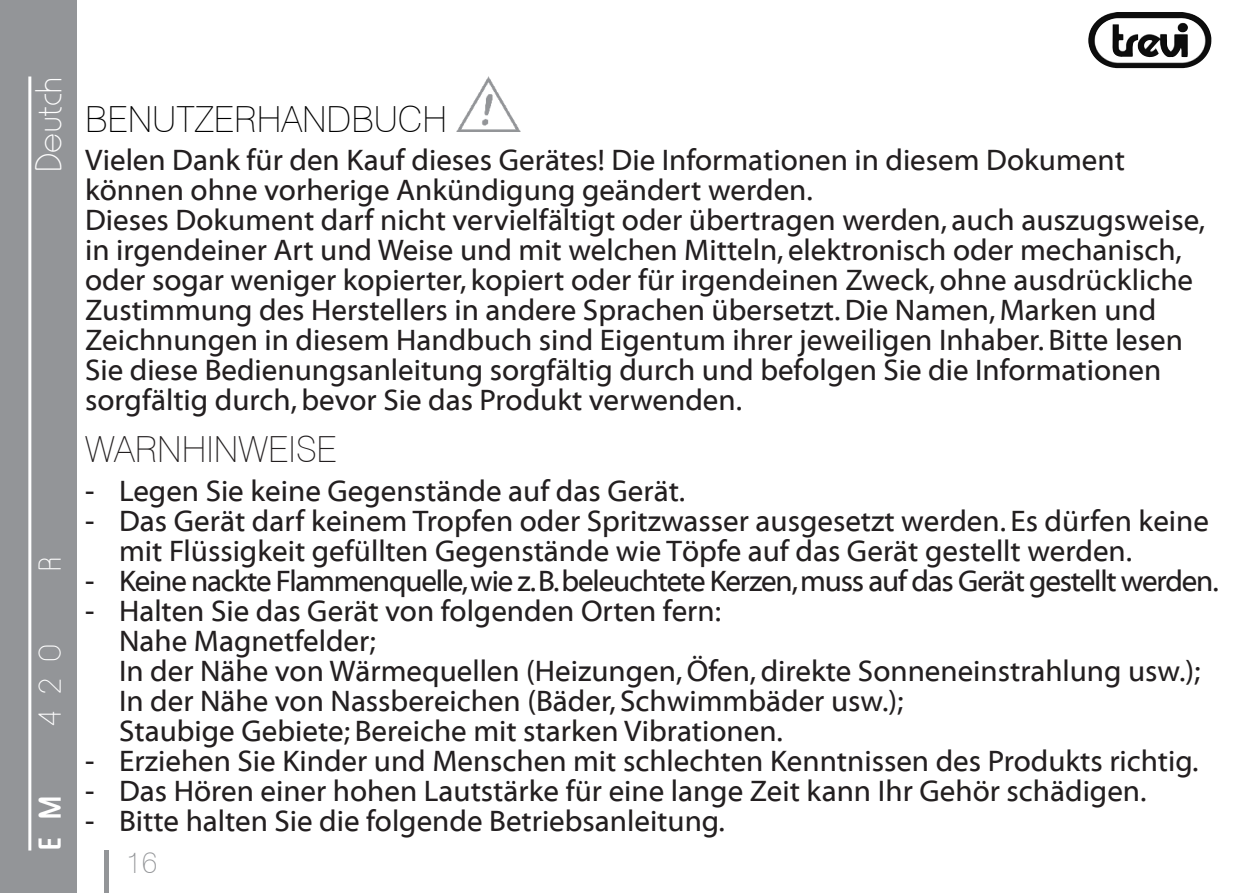
<style>
.page{position:relative;width:1259px;height:893px;background:#fff}
.page>*{position:absolute;margin:0;border:0;box-sizing:border-box;transform-origin:0 0}
.Sottotitolo_1{font:39px "Horatio D Ligh";color:#fff}
.Sottotitolo_2{font:100 36px "Swiss 721 BT";color:#000}
.Sottotitolo_2-2{font:100 36px "Swiss 721 BT";color:#231f20}
.t1{font:33px "Horatio D Ligh";color:#fff}
.t2{font:500 33px "Horatio D";color:#fff}
.Corpo_testo{font:30px/30px "Myriad Web";color:#231f20}
.Testo_rientrato{font:30px/30px "Myriad Web";color:#231f20}
.Testo_rientrato-2{font:30px "Myriad Web";letter-spacing:-.04em;color:#231f20}
.t3{font:100 30px "Swiss 721 BT";color:#939598}
</style>
<div class="page">
<div style="left:0;top:0;width:77px;height:893px;background:#939598"></div>
<hr style="left:28px;top:76px;width:3px;height:774px;background:#fff">
<img style="left:1088px;top:12px;width:28px;height:42px">
<hr style="left:105px;top:851px;width:4px;height:42px;background:#939598">
<img style="left:456px;top:77px;width:64px;height:55px">
<p class="Sottotitolo_1" style="left:27px;top:173px;width:98px;rotate:-90deg">Deutch</p>
<p class="t1" style="left:32px;top:572px;width:18px;rotate:-90deg">R</p>
<p class="t1" style="left:32px;top:725px;width:82px;rotate:-90deg">420</p>
<p class="t2" style="left:31px;top:851px;width:57px;rotate:-90deg">E M</p>
<p class="Sottotitolo_2" style="left:85px;top:97px;width:363px">BENUTZERHANDBUCH</p>
<p class="Corpo_testo" style="left:85px;top:146px;width:1041px">Vielen Dank für den Kauf dieses Gerätes! Die Informationen in diesem Dokument</p>
<p class="Corpo_testo" style="left:85px;top:176px;width:729px">können ohne vorherige Ankündigung geändert werden.</p>
<p class="Corpo_testo" style="left:85px;top:206px;width:1121px">Dieses Dokument darf nicht vervielfältigt oder übertragen werden, auch auszugsweise, in irgendeiner Art und Weise und mit welchen Mitteln, elektronisch oder mechanisch, oder sogar weniger kopierter, kopiert oder für irgendeinen Zweck, ohne ausdrückliche Zustimmung des Herstellers in andere Sprachen übersetzt.Die Namen, Marken und Zeichnungen in diesem Handbuch sind Eigentum ihrer jeweiligen Inhaber. Bitte lesen Sie diese Bedienungsanleitung sorgfältig durch und befolgen Sie die Informationen sorgfältig durch, bevor Sie das Produkt verwenden.</p>
<p class="Sottotitolo_2-2" style="left:85px;top:427px;width:253px">WARNHINWEISE</p>
<p class="Testo_rientrato" style="left:85px;top:476px;width:602px">- Legen Sie keine Gegenstände auf das Gerät.</p>
<p class="Testo_rientrato" style="left:119px;top:506px;width:1091px;text-indent:-34px">- Das Gerät darf keinem Tropfen oder Spritzwasser ausgesetzt werden. Es dürfen keine mit Flüssigkeit gefüllten Gegenstände wie Töpfe auf das Gerät gestellt werden.</p>
<p class="Testo_rientrato-2" style="left:85px;top:564px;width:1135px">- Keine nackte Flammenquelle, wie z. B. beleuchtete Kerzen, muss auf das Gerät gestellt werden.</p>
<p class="Testo_rientrato" style="left:85px;top:596px;width:637px">- Halten Sie das Gerät von folgenden Orten fern:</p>
<p class="Testo_rientrato" style="left:119px;top:626px;width:258px">Nahe Magnetfelder;</p>
<p class="Testo_rientrato" style="left:119px;top:656px;width:1083px">In der Nähe von Wärmequellen (Heizungen, Öfen, direkte Sonneneinstrahlung usw.);</p>
<p class="Testo_rientrato" style="left:119px;top:686px;width:786px">In der Nähe von Nassbereichen (Bäder, Schwimmbäder usw.);</p>
<p class="Testo_rientrato" style="left:119px;top:716px;width:665px">Staubige Gebiete; Bereiche mit starken Vibrationen.</p>
<p class="Testo_rientrato" style="left:85px;top:746px;width:1115px">- Erziehen Sie Kinder und Menschen mit schlechten Kenntnissen des Produkts richtig.</p>
<p class="Testo_rientrato" style="left:85px;top:776px;width:1063px">- Das Hören einer hohen Lautstärke für eine lange Zeit kann Ihr Gehör schädigen.</p>
<p class="Testo_rientrato" style="left:85px;top:806px;width:641px">- Bitte halten Sie die folgende Betriebsanleitung.</p>
<p class="t3" style="left:126px;top:844px;width:33px">16</p>
</div>
